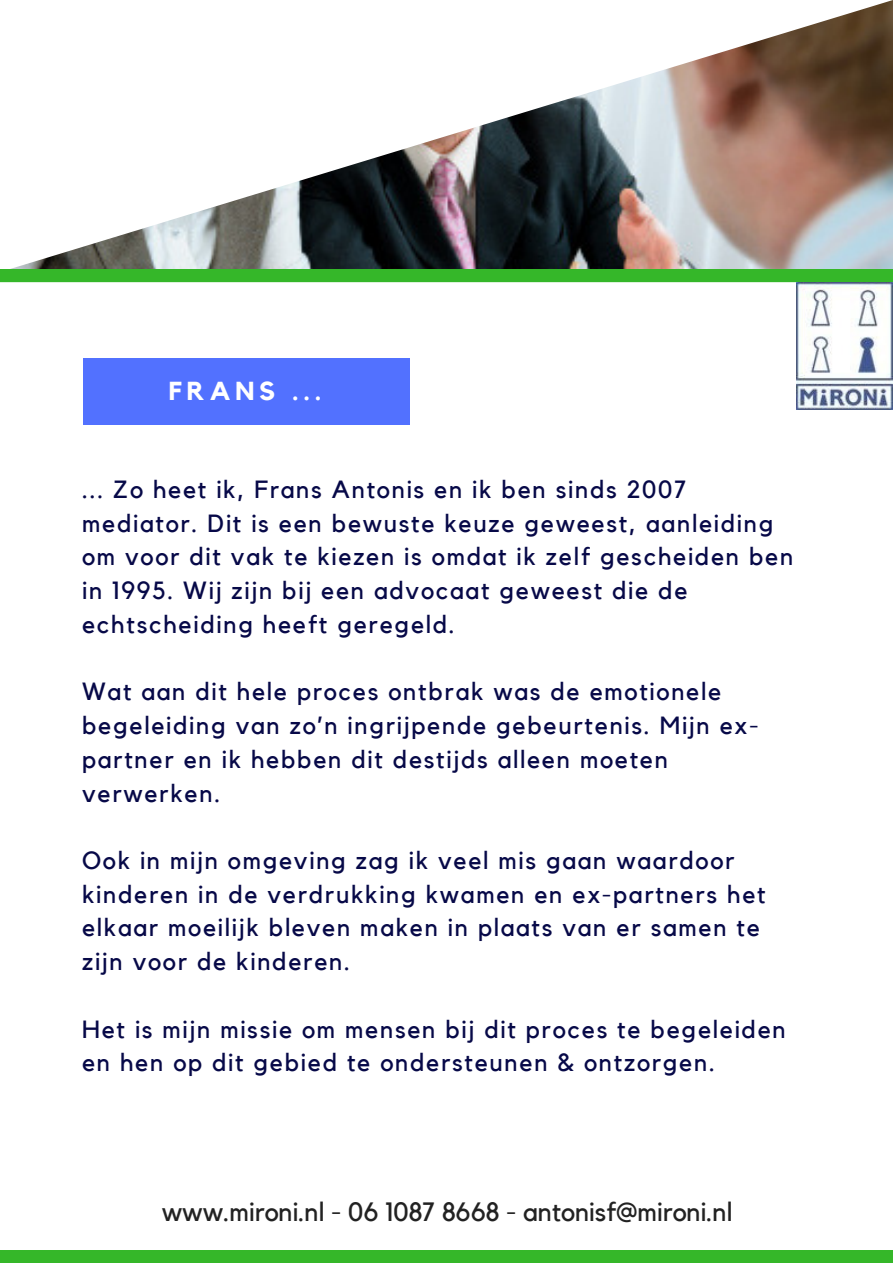
<style>
.page{position:relative;width:893px;height:1263px;background:#fff}
.page>*{position:absolute;margin:0;border:0;box-sizing:border-box;transform-origin:0 0}
.t1{font:26.4px "Kollektif";color:#222}
.t2{font:700 25.95px "Kollektif";letter-spacing:.19em;color:#fff}
.t3{font:24.75px/33.8px "Kollektif";letter-spacing:.07em;color:#070948}
</style>
<div class="page">
<img style="left:11px;top:0;width:881px;height:269px">
<div style="left:83px;top:359px;width:326px;height:66px;background:#5271ff"></div>
<div style="left:0;top:269px;width:892px;height:13px;background:#35b729"></div>
<div style="left:0;top:1250px;width:892px;height:12px;background:#35b729"></div>
<img style="left:796px;top:282px;width:96px;height:127px">
<p class="t2" style="left:169px;top:379px;width:154px">FRANS ...</p>
<p class="t3" style="left:82px;top:473px;width:712px">... Zo heet ik, Frans Antonis en ik ben sinds 2007 mediator. Dit is een bewuste keuze geweest, aanleiding om voor dit vak te kiezen is omdat ik zelf gescheiden ben in 1995. Wij zijn bij een advocaat geweest die de echtscheiding heeft geregeld.</p>
<p class="t3" style="left:82px;top:676px;width:678px">Wat aan dit hele proces ontbrak was de emotionele begeleiding van zo’n ingrijpende gebeurtenis. Mijn ex&shy;partner en ik hebben dit destijds alleen moeten verwerken.</p>
<p class="t3" style="left:82px;top:844px;width:685px">Ook in mijn omgeving zag ik veel mis gaan waardoor kinderen in de verdrukking kwamen en ex-partners het elkaar moeilijk bleven maken in plaats van er samen te zijn voor de kinderen.</p>
<p class="t3" style="left:82px;top:1013px;width:705px">Het is mijn missie om mensen bij dit proces te begeleiden en hen op dit gebied te ondersteunen &amp; ontzorgen.</p>
<p class="t1" style="left:162px;top:1199px;width:572px">www.mironi.nl - 06 1087 8668 - antonisf@mironi.nl</p>
</div>
